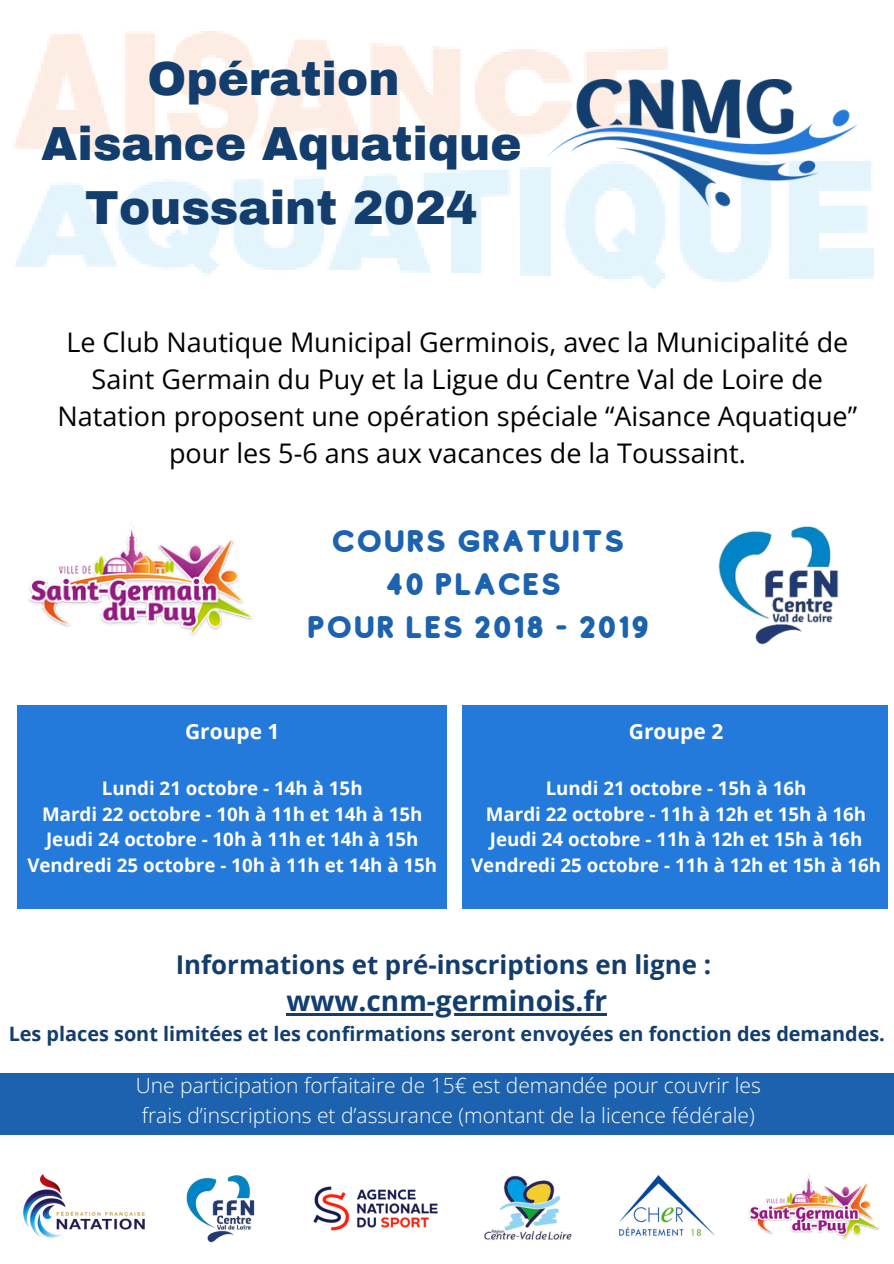
<style>
.page{position:relative;width:894px;height:1264px;background:#fff}
.page>*{position:absolute;margin:0;border:0;box-sizing:border-box;transform-origin:0 0}
.t1{font:900 46.65px/64.8px "Archivo";color:#123d6d;text-align:center}
.t2{font:30.9px/43px "Studly";color:#1c62ae;text-align:center}
.t3{font:700 28.05px "Open Sans";color:#123d6d}
.t4{font:27px/37.2px "Open Sans";color:#000;text-align:center}
.t5{font:700 25.8px "Open Sans";color:#123d6d}
.t6{font:300 21px/29.2px "Open Sans";color:#fff}
.t7{font:700 21px "Open Sans";color:#fff}
.t8{font:700 19.8px "Open Sans";color:#123d6d}
.t9{font:700 18.75px "Open Sans";color:#fff}
</style>
<div class="page">
<div style="left:17px;top:705px;width:429px;height:203px;background:#237ada"></div>
<img style="left:748px;top:1174px;width:131px;height:66px">
<img style="left:23px;top:1174px;width:122px;height:64px">
<img style="left:484px;top:1175px;width:87px;height:65px">
<img style="left:619px;top:1175px;width:96px;height:61px">
<div style="left:461px;top:705px;width:425px;height:203px;background:#237ada"></div>
<img style="left:313px;top:1186px;width:125px;height:45px">
<img style="left:187px;top:1175px;width:68px;height:68px">
<img style="left:718px;top:526px;width:121px;height:119px">
<div style="left:0;top:1073px;width:893px;height:61px;background:#1c62ae"></div>
<img style="left:13px;top:31px;width:861px;height:257px">
<img style="left:546px;top:79px;width:311px;height:129px">
<hr style="left:286px;top:1013px;width:321px;height:2px;background:#123d6d">
<img style="left:28px;top:524px;width:225px;height:112px">
<p class="t1" style="left:41px;top:47px;width:482px">Opération<br>Aisance Aquatique<br>Toussaint 2024</p>
<p class="t4" style="left:57px;top:322px;width:800px">Le Club Nautique Municipal Germinois, avec la Municipalité de Saint Germain du Puy et la Ligue du Centre Val de Loire de Natation proposent une opération spéciale “Aisance Aquatique” pour les 5-6 ans aux vacances de la Toussaint.</p>
<h4 class="t2" style="left:306px;top:519px;width:345px">COURS GRATUITS<br>40 PLACES<br>POUR LES 2018 - 2019</h4>
<h4 class="t7" style="left:185px;top:716px;width:96px">Groupe 1</h4>
<p class="t9" style="left:102px;top:775px;width:262px">Lundi 21 octobre - 14h à 15h</p>
<p class="t9" style="left:42px;top:800px;width:382px">Mardi 22 octobre - 10h à 11h et 14h à 15h</p>
<p class="t9" style="left:46px;top:826px;width:374px">Jeudi 24 octobre - 10h à 11h et 14h à 15h</p>
<p class="t9" style="left:27px;top:851px;width:411px">Vendredi 25 octobre - 10h à 11h et 14h à 15h</p>
<h4 class="t7" style="left:628px;top:716px;width:96px">Groupe 2</h4>
<h5 class="t9" style="left:545px;top:775px;width:262px">Lundi 21 octobre - 15h à 16h</h5>
<p class="t9" style="left:485px;top:800px;width:382px">Mardi 22 octobre - 11h à 12h et 15h à 16h</p>
<p class="t9" style="left:489px;top:826px;width:374px">Jeudi 24 octobre - 11h à 12h et 15h à 16h</p>
<p class="t9" style="left:471px;top:851px;width:411px">Vendredi 25 octobre - 11h à 12h et 15h à 16h</p>
<p class="t5" style="left:176px;top:946px;width:537px">Informations et pré-inscriptions en ligne :</p>
<p class="t3" style="left:286px;top:981px;width:322px">www.cnm-germinois.fr</p>
<p class="t8" style="left:9px;top:1019px;width:877px">Les places sont limitées et les confirmations seront envoyées en fonction des demandes.</p>
<p class="t6" style="left:136px;top:1070px;width:626px">Une participation forfaitaire de 15€ est demandée pour couvrir les frais d’inscriptions et d’assurance (montant de la licence fédérale)</p>
</div>
